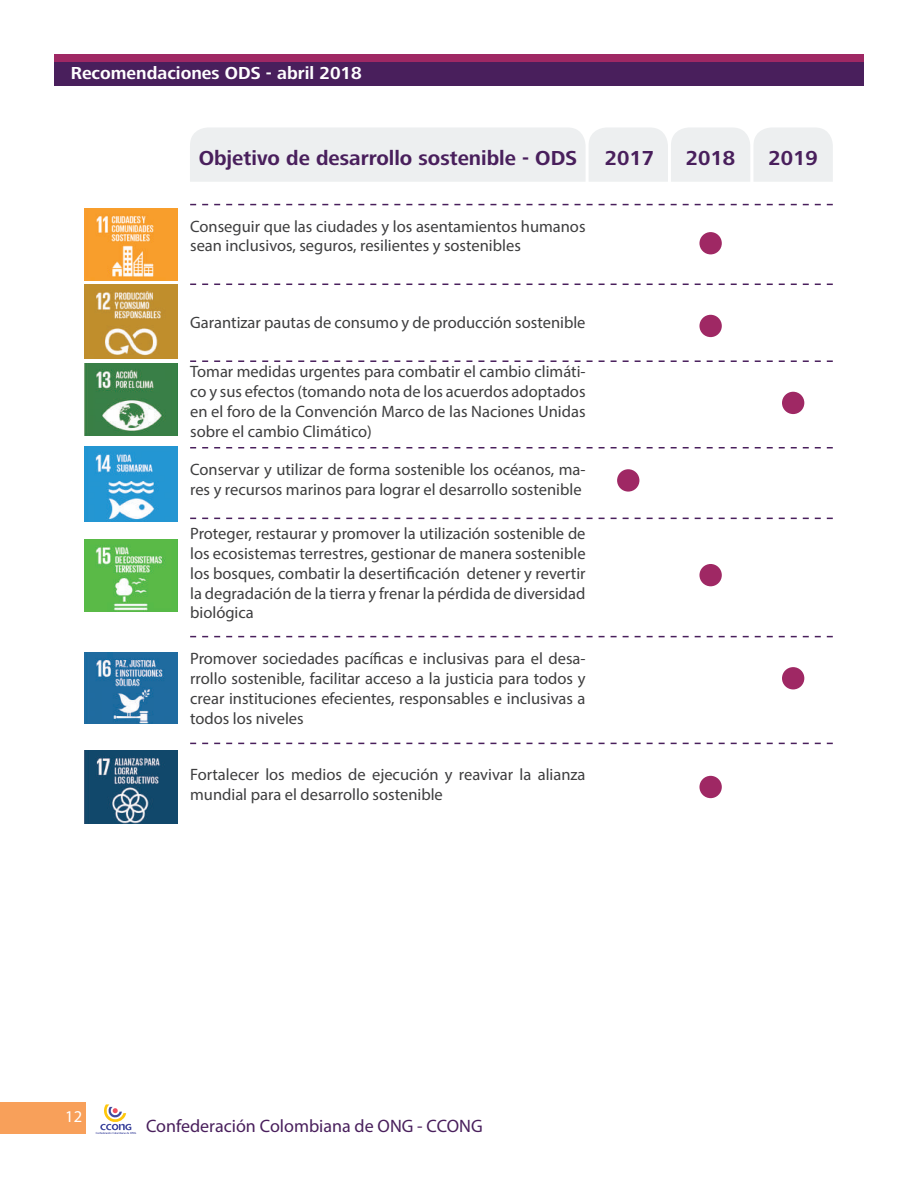
<style>
.page{position:relative;width:918px;height:1188px;background:#fff}
.page>*{position:absolute;margin:0;border:0;box-sizing:border-box;transform-origin:0 0}
.t1{font:700 21px "Frutiger Next LT";color:#491f5c}
.t2{font:18px "Myriad Pro";color:#491f5c}
.t3{font:700 18px "Frutiger Next LT";color:#fff}
.t4{font:16.5px/19.8px "Myriad Pro";color:#3e3e3f}
.t5{font:16.5px "Myriad Pro";color:#fff}
</style>
<div class="page">
<div style="left:0;top:1103px;width:86px;height:31px;background:#f8a05a"></div>
<svg style="left:96px;top:1104px;width:40px;height:30px"></svg>
<div style="left:54px;top:62px;width:810px;height:24px;background:#491f5c"></div>
<div style="left:54px;top:54px;width:810px;height:8px;background:#9f2864"></div>
<div style="left:190px;top:128px;width:643px;height:54px;background:#edeff0"></div>
<img style="left:84px;top:208px;width:93px;height:73px">
<img style="left:84px;top:285px;width:93px;height:74px">
<img style="left:84px;top:363px;width:93px;height:73px">
<img style="left:84px;top:447px;width:93px;height:75px">
<img style="left:84px;top:539px;width:93px;height:72px">
<img style="left:84px;top:652px;width:93px;height:71px">
<img style="left:84px;top:751px;width:93px;height:72px">
<div style="left:699px;top:232px;width:23px;height:22px;background:#9f2864;border-radius:50%"></div>
<div style="left:699px;top:315px;width:23px;height:22px;background:#9f2864;border-radius:50%"></div>
<div style="left:782px;top:667px;width:22px;height:22px;background:#9f2864;border-radius:50%"></div>
<div style="left:782px;top:392px;width:22px;height:22px;background:#9f2864;border-radius:50%"></div>
<div style="left:617px;top:469px;width:22px;height:23px;background:#9f2864;border-radius:50%"></div>
<div style="left:699px;top:564px;width:23px;height:22px;background:#9f2864;border-radius:50%"></div>
<div style="left:699px;top:776px;width:23px;height:22px;background:#9f2864;border-radius:50%"></div>
<svg style="left:190px;top:204px;width:643px;height:1px"></svg>
<svg style="left:190px;top:284px;width:643px;height:1px"></svg>
<svg style="left:190px;top:743px;width:643px;height:1px"></svg>
<svg style="left:190px;top:636px;width:643px;height:1px"></svg>
<svg style="left:190px;top:360px;width:643px;height:2px"></svg>
<svg style="left:190px;top:447px;width:643px;height:1px"></svg>
<svg style="left:190px;top:518px;width:643px;height:1px"></svg>
<p class="t3" style="left:71px;top:63px;width:293px">Recomendaciones ODS - abril 2018</p>
<p class="t1" style="left:199px;top:146px;width:380px">Objetivo de desarrollo sostenible - ODS</p>
<p class="t1" style="left:605px;top:146px;width:51px">2017</p>
<p class="t1" style="left:686px;top:146px;width:51px">2018</p>
<p class="t1" style="left:768px;top:146px;width:51px">2019</p>
<p class="t4" style="left:190px;top:216px;width:397px">Conseguir que las ciudades y los asentamientos humanos sean inclusivos, seguros, resilientes y sostenibles</p>
<p class="t4" style="left:190px;top:312px;width:397px">Garantizar pautas de consumo y de producción sostenible</p>
<p class="t4" style="left:190px;top:362px;width:397px;text-align:justify">Tomar medidas urgentes para combatir el cambio climáti&shy;co y sus efectos (tomando nota de los acuerdos adoptados en el foro de la Convención Marco de las Naciones Unidas sobre el cambio Climático)</p>
<p class="t4" style="left:190px;top:459px;width:397px">Conservar y utilizar de forma sostenible los océanos, ma&shy;res y recursos marinos para lograr el desarrollo sostenible</p>
<p class="t4" style="left:190px;top:524px;width:397px;text-align:justify">Proteger, restaurar y promover la utilización sostenible de los ecosistemas terrestres, gestionar de manera sostenible los bosques, combatir la desertificación detener y revertir la degradación de la tierra y frenar la pérdida de diversidad biológica</p>
<p class="t4" style="left:190px;top:649px;width:397px;text-align:justify">Promover sociedades pacíficas e inclusivas para el desa&shy;rrollo sostenible, facilitar acceso a la justicia para todos y crear instituciones efecientes, responsables e inclusivas a todos los niveles</p>
<p class="t4" style="left:190px;top:764px;width:397px">Fortalecer los medios de ejecución y reavivar la alianza mundial para el desarrollo sostenible</p>
<p class="t5" style="left:65px;top:1107px;width:18px">12</p>
<p class="t2" style="left:146px;top:1114px;width:338px">Confederación Colombiana de ONG - CCONG</p>
</div>
